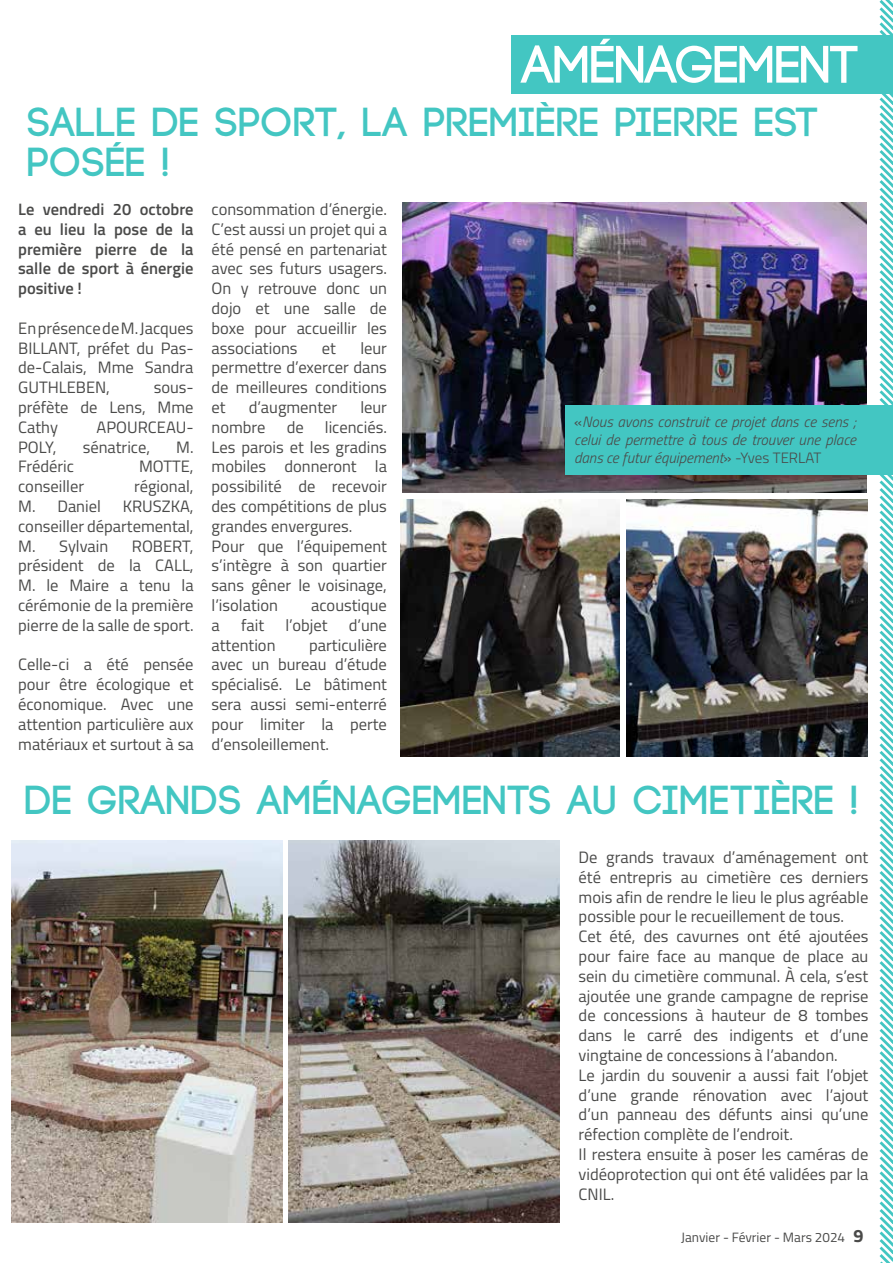
<style>
.page{position:relative;width:893px;height:1263px;background:#fff}
.page>*{position:absolute;margin:0;border:0;box-sizing:border-box;transform-origin:0 0}
.t1{font:700 52.5px "Code";color:#fff}
.t2{font:700 40.5px/40.5px "Code";letter-spacing:.03em;color:#43c6c2}
.t3{font:16.5px/19.8px "Titillium";color:#4a4a49;text-align:justify}
.t4{font:600 16.5px/19.8px "Titillium";color:#4a4a49;text-align:justify}
.t5{font:italic 300 15px/18px "Titillium";color:#4a4a49;text-align:justify}
.t6{font:13.5px "Titillium";color:#4a4a49}
.s1{font-weight:400;font-style:normal}
.s2{font-style:normal}
.s3{font-weight:700;font-size:18px}
</style>
<div class="page">
<svg style="left:879px;top:0;width:14px;height:1263px"></svg>
<div style="left:511px;top:35px;width:382px;height:59px;background:#43c6c2"></div>
<img style="left:12px;top:840px;width:270px;height:382px">
<img style="left:289px;top:840px;width:270px;height:382px">
<img style="left:402px;top:203px;width:464px;height:289px">
<div style="left:565px;top:405px;width:328px;height:70px;background:#43c6c2"></div>
<img style="left:401px;top:500px;width:218px;height:256px">
<img style="left:626px;top:500px;width:241px;height:256px">
<h1 class="t1" style="left:523px;top:38px;width:338px">AMÉNAGEMENT</h1>
<h2 class="t2" style="left:28px;top:103px;width:792px">SALLE DE SPORT, LA PREMIÈRE PIERRE EST<br>POSÉE !</h2>
<p class="t4" style="left:18px;top:198px;width:177px">Le vendredi 20 octobre a eu lieu la pose de la première pierre de la salle de sport à énergie positive !</p>
<p class="t3" style="left:18px;top:317px;width:177px">En présence de M. Jacques BILLANT, préfet du Pas&shy;de-Calais, Mme Sandra GUTHLEBEN,</p>
<p class="t3" style="left:212px;top:198px;width:177px">consommation d’énergie.<br>C’est aussi un projet qui a été pensé en partenariat avec ses futurs usagers.<br>On y retrouve donc un dojo et une salle de boxe pour accueillir les associations</p>
<p class="t3" style="left:212px;top:337px;width:177px;text-indent:149px">leur permettre d’exercer dans de meilleures conditions et</p>
<p class="t3" style="left:322px;top:337px;width:16px">et</p>
<p class="t3" style="left:18px;top:377px;width:177px;text-indent:135px">sous&shy;préfète de Lens, Mme Cathy</p>
<p class="t3" style="left:249px;top:396px;width:90px">d’augmenter</p>
<p class="t3" style="left:360px;top:396px;width:28px">leur</p>
<p class="t3" style="left:212px;top:416px;width:55px">nombre</p>
<p class="t3" style="left:287px;top:416px;width:19px">de</p>
<p class="t5" style="left:574px;top:412px;width:284px"><span class="s1">«</span>Nous avons construit ce projet dans ce sens ; celui de permettre à tous de trouver une place dans ce futur équipement<span class="s1">»</span> <span class="s2">-Yves TERLAT</span></p>
<p class="t3" style="left:212px;top:416px;width:177px;text-align:left;text-indent:113px">licenciés.<br>Les parois et les gradins mobiles donneront la possibilité de recevoir des compétitions de plus grandes envergures.<br>Pour que l’équipement s’intègre à son quartier sans gêner le voisinage, l’isolation</p>
<p class="t3" style="left:97px;top:416px;width:98px">APOURCEAU-</p>
<p class="t3" style="left:18px;top:436px;width:40px">POLY,</p>
<p class="t3" style="left:83px;top:436px;width:69px">sénatrice,</p>
<p class="t3" style="left:176px;top:436px;width:19px">M.</p>
<p class="t3" style="left:18px;top:456px;width:57px">Frédéric</p>
<p class="t3" style="left:139px;top:456px;width:56px">MOTTE,</p>
<p class="t3" style="left:18px;top:476px;width:67px">conseiller</p>
<p class="t3" style="left:134px;top:476px;width:61px">régional,</p>
<p class="t3" style="left:18px;top:495px;width:84px">M. Daniel</p>
<p class="t3" style="left:18px;top:495px;width:177px;text-indent:104px">KRUSZKA, conseiller départemental, M. Sylvain</p>
<p class="t3" style="left:18px;top:535px;width:177px;text-indent:114px">ROBERT, président de la CALL, M. le Maire a tenu la cérémonie de la première pierre de la salle de sport.</p>
<p class="t3" style="left:18px;top:654px;width:177px">Celle-ci a été pensée pour être écologique et économique. Avec une attention particulière aux matériaux et surtout à sa</p>
<p class="t3" style="left:311px;top:594px;width:77px">acoustique</p>
<p class="t3" style="left:212px;top:614px;width:10px">a</p>
<p class="t3" style="left:241px;top:614px;width:25px">fait</p>
<p class="t3" style="left:285px;top:614px;width:44px">l’objet</p>
<p class="t3" style="left:349px;top:614px;width:40px">d’une</p>
<p class="t3" style="left:212px;top:634px;width:65px">attention</p>
<p class="t3" style="left:212px;top:634px;width:177px;text-indent:98px">particulière avec un bureau d’étude spécialisé. Le bâtiment sera aussi semi-enterré pour limiter la perte d’ensoleillement.</p>
<h2 class="t2" style="left:25px;top:781px;width:835px">DE GRANDS AM ÉNAGEMENTS AU CIMETIÈRE !</h2>
<p class="t3" style="left:579px;top:846px;width:291px;text-align:left">De grands travaux d’aménagement ont été entrepris au cimetière ces derniers mois afin de rendre le lieu le plus agréable possible pour le recueillement de tous.<br>Cet été, des cavurnes ont été ajoutées pour faire face au manque de place au sein du cimetière communal. À cela, s’est ajoutée une grande campagne de reprise de concessions à hauteur de 8 tombes dans le carré des indigents et d’une vingtaine de concessions à l’abandon.<br>Le jardin du souvenir a aussi fait l’objet d’une grande rénovation avec l’ajout d’un panneau des défunts ainsi qu’une réfection complète de l’endroit.<br>Il restera ensuite à poser les caméras de vidéoprotection qui ont été validées par la CNIL.</p>
<p class="t6" style="left:681px;top:1227px;width:184px">Janvier - Février - Mars 2024 <span class="s3">9</span></p>
</div>
